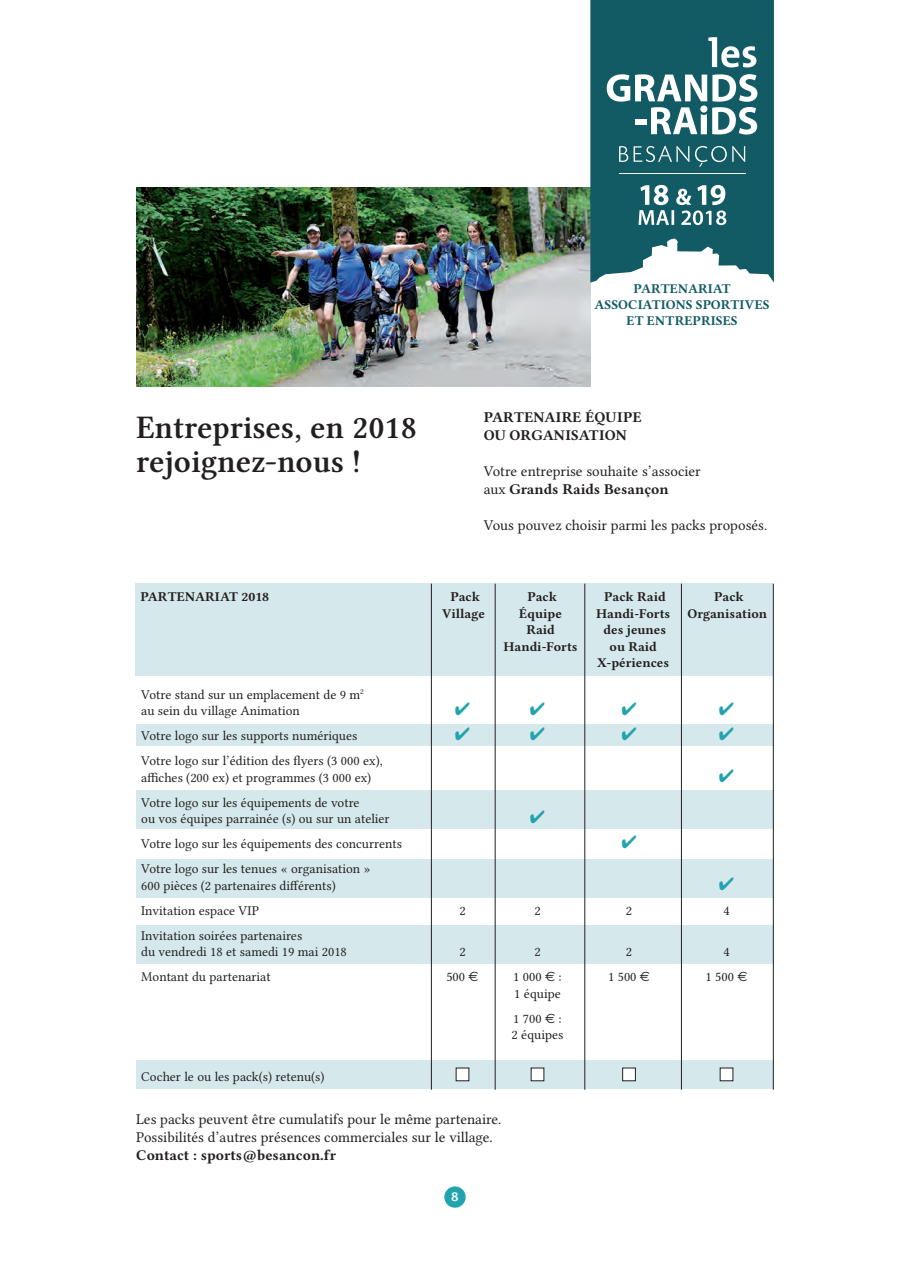
<style>
.page{position:relative;width:910px;height:1280px;background:#fff}
.page>*{position:absolute;margin:0;border:0;box-sizing:border-box;transform-origin:0 0}
.t1{font:33px/34.5px "Lin Libertine OZ";color:#231f20}
.t2{font:15px/18px "Lin Libertine O";color:#231f20}
.t3{font:15px/18px "Lin Libertine OB";color:#231f20}
.t4{font:13.5px/16.5px "Lin Libertine O";color:#231f20}
.t5{font:13.5px/16.5px "Lin Libertine OB";color:#231f20;text-align:center}
.t6{font:13.5px/16.2px "Lin Libertine OB";color:#135b64;text-align:center}
.t7{font:500 13.5px "Today SB";color:#fff}
.s1{font-family:"Lin Libertine O"}
.s2{font-family:"Euro Sans"}
</style>
<div class="page">
<img style="left:137px;top:187px;width:453px;height:200px">
<div style="left:444px;top:1186px;width:22px;height:22px;background:#22a4ae;border-radius:50%"></div>
<div style="left:135px;top:584px;width:637px;height:92px;background:#d5e8eb"></div>
<div style="left:136px;top:725px;width:638px;height:21px;background:#d5e8eb"></div>
<div style="left:136px;top:790px;width:638px;height:39px;background:#d5e8eb"></div>
<div style="left:136px;top:859px;width:638px;height:39px;background:#d5e8eb"></div>
<div style="left:136px;top:925px;width:638px;height:39px;background:#d5e8eb"></div>
<div style="left:136px;top:1060px;width:638px;height:29px;background:#d5e8eb"></div>
<div style="left:456px;top:1068px;width:13px;height:13px;background:#fff"></div>
<div style="left:531px;top:1068px;width:13px;height:13px;background:#fff"></div>
<div style="left:623px;top:1068px;width:12px;height:13px;background:#fff"></div>
<div style="left:622px;top:1068px;width:14px;height:13px;border:1px solid #231f20"></div>
<div style="left:720px;top:1068px;width:13px;height:13px;background:#fff"></div>
<hr style="left:431px;top:584px;width:1px;height:506px;background:#231f20">
<hr style="left:495px;top:584px;width:1px;height:506px;background:#231f20">
<hr style="left:585px;top:584px;width:1px;height:506px;background:#231f20">
<hr style="left:681px;top:584px;width:1px;height:506px;background:#231f20">
<hr style="left:773px;top:584px;width:1px;height:506px;background:#231f20">
<svg style="left:590px;top:0;width:184px;height:283px;background:#2d6d75"></svg>
<svg style="left:639px;top:185px;width:87px;height:40px"></svg>
<svg style="left:619px;top:146px;width:126px;height:21px;background:#39767d"></svg>
<hr style="left:619px;top:173px;width:126px;height:1px;background:#fff">
<svg style="left:607px;top:74px;width:150px;height:61px"></svg>
<div style="left:635px;top:119px;width:12px;height:6px;background:#fff"></div>
<svg style="left:708px;top:37px;width:48px;height:30px"></svg>
<h1 class="t1" style="left:136px;top:411px;width:282px">Entreprises, en 2018 rejoignez-nous !</h1>
<p class="t6" style="left:595px;top:280px;width:177px">PARTENARIAT<br>ASSOCIATIONS SPORTIVES<br>ET ENTREPRISES</p>
<p class="t3" style="left:484px;top:407px;width:160px">PARTENAIRE ÉQUIPE<br>OU ORGANISATION</p>
<p class="t2" style="left:484px;top:462px;width:219px">Votre entreprise souhaite s’associer</p>
<p class="t3" style="left:484px;top:479px;width:187px"><span class="s1">aux</span> Grands Raids Besançon</p>
<p class="t2" style="left:484px;top:516px;width:285px">Vous pouvez choisir parmi les packs proposés.</p>
<p class="t5" style="left:140px;top:588px;width:130px">PARTENARIAT 2018</p>
<p class="t5" style="left:442px;top:588px;width:44px">Pack<br>Village</p>
<p class="t5" style="left:504px;top:588px;width:76px">Pack<br>Équipe<br>Raid<br>Handi-Forts</p>
<p class="t5" style="left:596px;top:588px;width:76px">Pack Raid<br>Handi-Forts des jeunes ou Raid<br>X-périences</p>
<p class="t5" style="left:687px;top:588px;width:81px">Pack<br>Organisation</p>
<p class="t4" style="left:141px;top:686px;width:224px">Votre stand sur un emplacement de 9 m<sup>2 </sup>au sein du village Animation</p>
<p class="t4" style="left:141px;top:728px;width:218px">Votre logo sur les supports numériques</p>
<p class="t4" style="left:141px;top:753px;width:243px">Votre logo sur l’édition des flyers (3 000 ex), affiches (200 ex) et programmes (3 000 ex)</p>
<p class="t4" style="left:141px;top:794px;width:250px">Votre logo sur les équipements de votre<br>ou vos équipes parrainée (s) ou sur un atelier</p>
<p class="t4" style="left:141px;top:836px;width:262px">Votre logo sur les équipements des concurrents</p>
<p class="t4" style="left:141px;top:861px;width:231px">Votre logo sur les tenues « organisation »<br>600 pièces (2 partenaires différents)</p>
<p class="t4" style="left:141px;top:902px;width:119px">Invitation espace VIP</p>
<p class="t4" style="left:459px;top:902px;width:8px">2</p>
<p class="t4" style="left:534px;top:902px;width:8px">2</p>
<p class="t4" style="left:626px;top:902px;width:8px">2</p>
<p class="t4" style="left:723px;top:902px;width:8px">4</p>
<p class="t4" style="left:141px;top:927px;width:207px">Invitation soirées partenaires<br>du vendredi 18 et samedi 19 mai 2018</p>
<p class="t4" style="left:459px;top:944px;width:8px">2</p>
<p class="t4" style="left:534px;top:944px;width:8px">2</p>
<p class="t4" style="left:626px;top:944px;width:8px">2</p>
<p class="t4" style="left:723px;top:944px;width:8px">4</p>
<p class="t4" style="left:141px;top:969px;width:131px">Montant du partenariat</p>
<p class="t4" style="left:446px;top:969px;width:34px">500 <span class="s2">E</span></p>
<p class="t4" style="left:513px;top:969px;width:50px">1 000 <span class="s2">E</span> :</p>
<p class="t4" style="left:608px;top:969px;width:43px">1 500 <span class="s2">E</span></p>
<p class="t4" style="left:706px;top:969px;width:43px">1 500 <span class="s2">E</span></p>
<p class="t4" style="left:513px;top:981px;width:50px;line-height:25px">1 équipe<br>1 700 <span class="s2">E</span> :</p>
<p class="t4" style="left:512px;top:1027px;width:53px">2 équipes</p>
<p class="t4" style="left:141px;top:1068px;width:185px">Cocher le ou les pack(s) retenu(s)</p>
<p class="t2" style="left:136px;top:1110px;width:367px">Les packs peuvent être cumulatifs pour le même partenaire.<br>Possibilités d’autres présences commerciales sur le village.</p>
<p class="t3" style="left:136px;top:1146px;width:202px">Contact : sports@besancon.fr</p>
<p class="t7" style="left:451px;top:1190px;width:9px">8</p>
</div>
